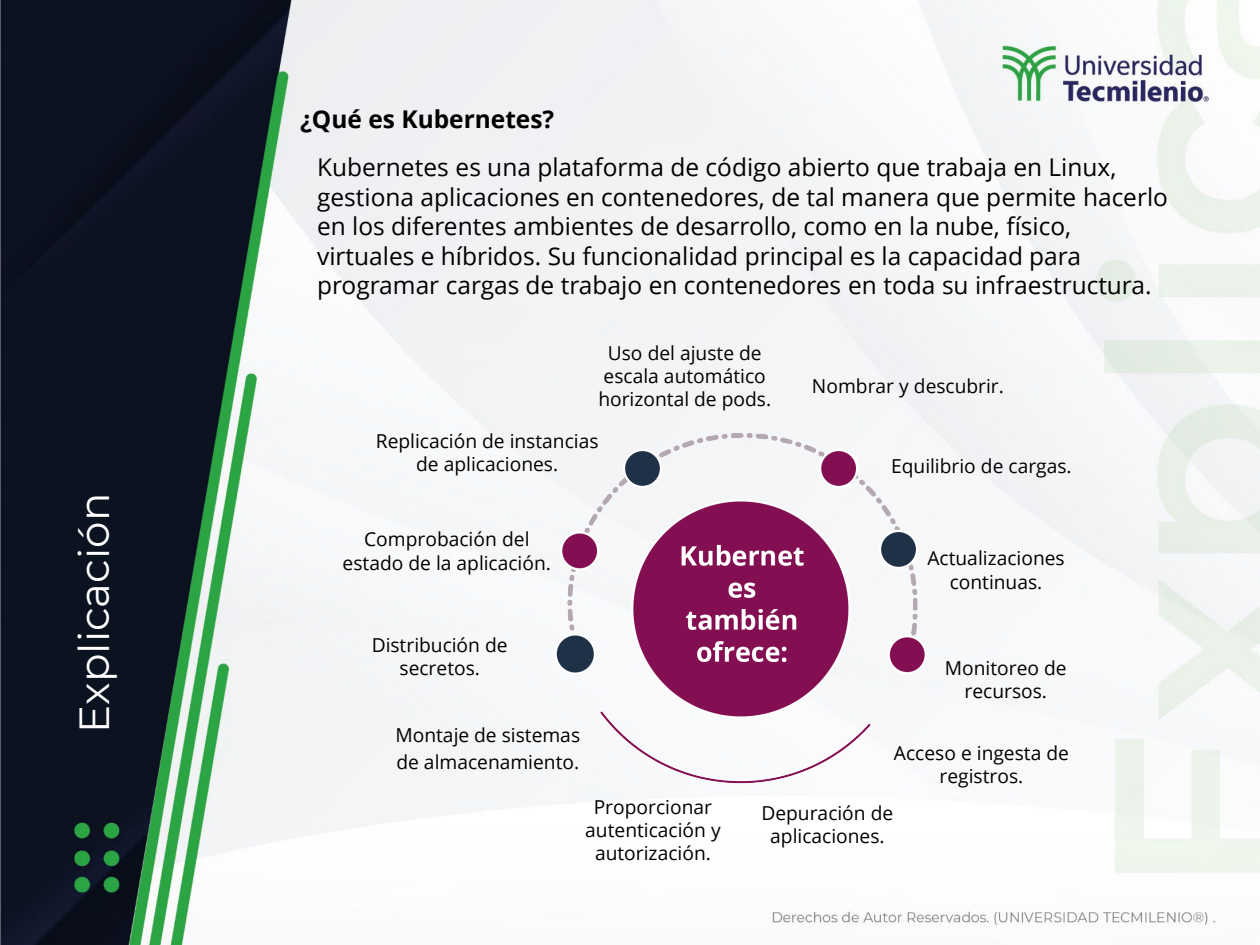
<style>
.page{position:relative;width:1260px;height:945px;background:#fff}
.page>*{position:absolute;margin:0;border:0;box-sizing:border-box;transform-origin:0 0}
.t1{font:42px "Montserrat";color:#fff}
.t2{font:24.5px/29.4px "Open Sans";color:#000}
.t3{font:700 24.5px "Open Sans";color:#000}
.t4{font:19.25px/23.1px "Open Sans";color:#000;text-align:center}
</style>
<div class="page">
<img style="left:0;top:0;width:1260px;height:945px">
<div style="left:52px;top:472px;width:75px;height:305px;background:#0b1220"></div>
<img style="left:538px;top:402px;width:402px;height:397px">
<h1 class="t1" style="left:65px;top:733px;width:241px;rotate:-90deg">Explicación</h1>
<p class="t3" style="left:300px;top:102px;width:256px">¿Qué es Kubernetes?</p>
<p class="t2" style="left:317px;top:152px;width:852px">Kubernetes es una plataforma de código abierto que trabaja en Linux, gestiona aplicaciones en contenedores, de tal manera que permite hacerlo en los diferentes ambientes de desarrollo, como en la nube, físico, virtuales e híbridos. Su funcionalidad principal es la capacidad para programar cargas de trabajo en contenedores en toda su infraestructura.</p>
<p class="t4" style="left:598px;top:341px;width:174px">Uso del ajuste de escala automático horizontal de pods.</p>
<p class="t4" style="left:376px;top:429px;width:224px">Replicación de instancias de aplicaciones.</p>
<p class="t4" style="left:343px;top:527px;width:210px">Comprobación del estado de la aplicación.</p>
<p class="t4" style="left:372px;top:633px;width:138px">Distribución de secretos.</p>
<p class="t4" style="left:395px;top:721px;width:186px;line-height:26.6px;text-align:left">Montaje de sistemas de almacenamiento.</p>
<p class="t4" style="left:812px;top:373px;width:194px">Nombrar y descubrir.</p>
<p class="t4" style="left:891px;top:454px;width:182px">Equilibrio de cargas.</p>
<p class="t4" style="left:927px;top:546px;width:139px">Actualizaciones continuas.</p>
<p class="t4" style="left:945px;top:656px;width:123px">Monitoreo de recursos.</p>
<p class="t4" style="left:894px;top:741px;width:177px">Acceso e ingesta de registros.</p>
<p class="t4" style="left:585px;top:795px;width:137px">Proporcionar autenticación y autorización.</p>
<p class="t4" style="left:761px;top:801px;width:133px">Depuración de aplicaciones.</p>
</div>
